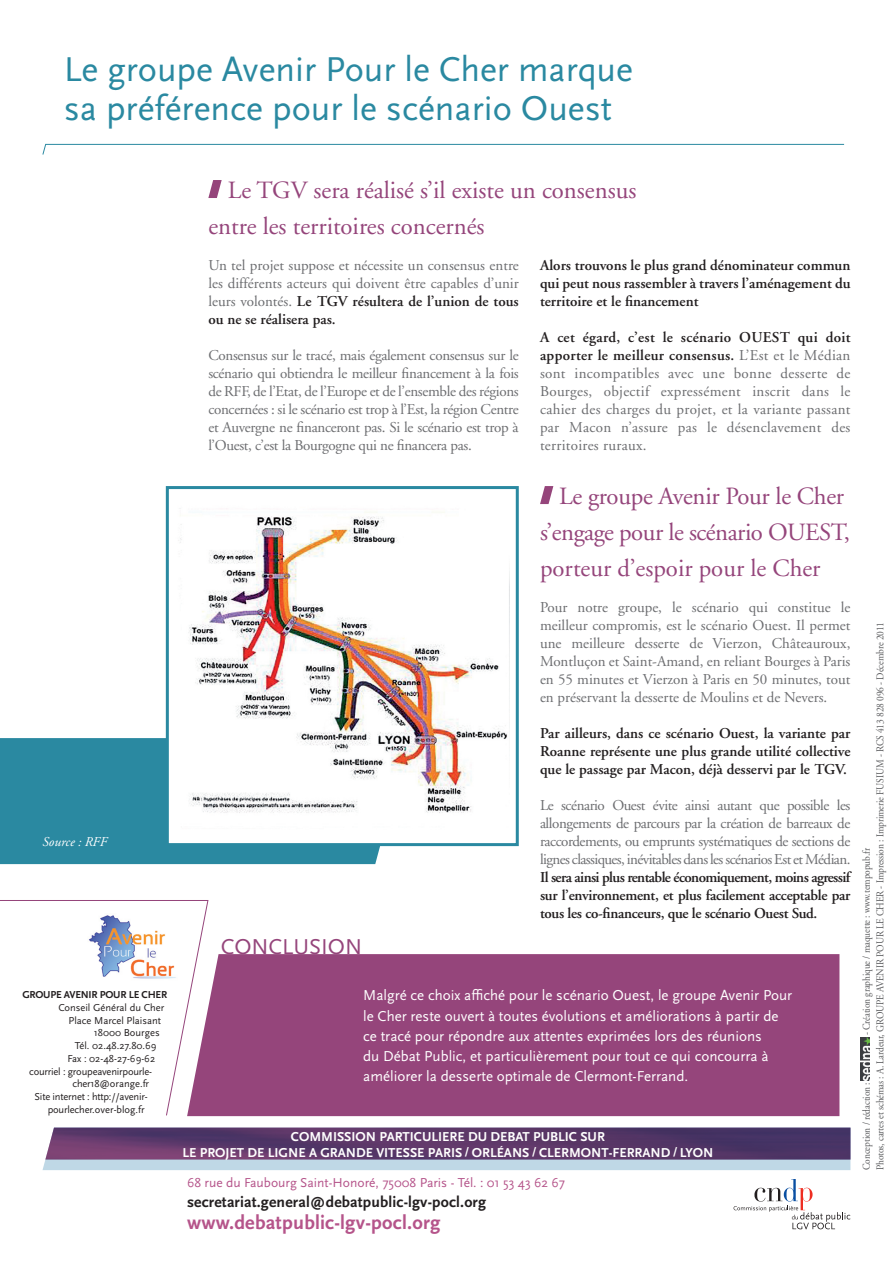
<style>
.page{position:relative;width:893px;height:1263px;background:#fff}
.page>*{position:absolute;margin:0;border:0;box-sizing:border-box;transform-origin:0 0}
.t1{font:36px/39px "Scala Sans Pro";color:#2a89a1}
.t2{font:24.75px/36px "Adobe Garamond LT";color:#95457b}
.t3{font:22.5px "Scala Sans Pro";color:#95457b}
.t4{font:700 20.25px "Scala Sans Pro";letter-spacing:.01em;color:#b5548a}
.t5{font:700 15.75px "Scala Sans Pro";letter-spacing:.01em;color:#231f20}
.t6{font:15px/18px "Adobe Garamond LT";color:#6c6d70;text-align:justify}
.t7{font:600 15px/18px "Adobe Garamond LT";color:#231f20;text-align:justify}
.t8{font:15px/20.2px "Scala Sans Pro";color:#fff}
.t9{font:700 13.5px/15.8px "Scala Sans Pro";color:#fff;text-align:center}
.t10{font:13.5px "Scala Sans Pro";color:#b5548a}
.t11{font:italic 13.5px "Adobe Garamond LT";color:#fff}
.t12{font:10.5px/13.5px "Adobe Garamond LT";letter-spacing:-.01em;color:#57585a;scale:.9 1}
.t13{font:10.5px "Scala Sans Pro";color:#231f20}
.t14{font:10.5px "Scala Sans Pro";letter-spacing:-.02em;color:#231f20}
.t15{font:700 10.5px "Scala Sans Pro";letter-spacing:-.02em;color:#231f20}
.s1{font-weight:600;color:#231f20}
</style>
<div class="page">
<svg style="left:43px;top:1127px;width:807px;height:43px;background:#756289"></svg>
<svg style="left:734px;top:1179px;width:116px;height:50px"></svg>
<img style="left:860px;top:1037px;width:10px;height:43px">
<svg style="left:0;top:900px;width:209px;height:216px"></svg>
<div style="left:187px;top:954px;width:652px;height:162px;background:#95457b"></div>
<div style="left:0;top:738px;width:409px;height:126px;background:#2a89a1"></div>
<div style="left:167px;top:488px;width:350px;height:356px;background:#fff"></div>
<img style="left:178px;top:512px;width:329px;height:301px">
<div style="left:166px;top:486px;width:353px;height:360px;border:3px solid #2a89a1"></div>
<svg style="left:208px;top:180px;width:14px;height:18px"></svg>
<svg style="left:540px;top:486px;width:13px;height:18px"></svg>
<svg style="left:42px;top:144px;width:803px;height:11px"></svg>
<img style="left:88px;top:914px;width:91px;height:66px">
<h1 class="t1" style="left:64px;top:48px;width:571px">Le groupe Avenir Pour le Cher marque sa préférence pour le scénario Ouest</h1>
<p class="t11" style="left:43px;top:834px;width:66px">Source : RFF</p>
<p class="t15" style="left:22px;top:987px;width:146px">GROUPE AVENIR POUR LE CHER</p>
<p class="t13" style="left:58px;top:1000px;width:107px">Conseil Général du Cher</p>
<p class="t13" style="left:69px;top:1013px;width:94px">Place Marcel Plaisant</p>
<p class="t13" style="left:94px;top:1026px;width:67px">18000 Bourges</p>
<p class="t13" style="left:75px;top:1038px;width:83px">Tél. 02.48.27.80.69</p>
<p class="t13" style="left:67px;top:1051px;width:89px">Fax : 02-48-27-69-62</p>
<p class="t14" style="left:29px;top:1064px;width:124px">courriel : groupeavenirpourle-</p>
<p class="t13" style="left:73px;top:1077px;width:78px">cher18@orange.fr</p>
<p class="t14" style="left:35px;top:1089px;width:115px">Site internet : http://avenir-</p>
<p class="t13" style="left:48px;top:1102px;width:98px">pourlecher.over-blog.fr</p>
<h2 class="t2" style="left:208px;top:172px;width:430px;text-indent:20px">Le TGV sera réalisé s’il existe un consensus entre les territoires concernés</h2>
<p class="t6" style="left:208px;top:256px;width:312px">Un tel projet suppose et nécessite un consensus entre les différents acteurs qui doivent être capables d’unir leurs volontés. <span class="s1">Le TGV résultera de l’union de tous ou ne se réalisera pas.</span></p>
<p class="t6" style="left:208px;top:346px;width:312px">Consensus sur le tracé, mais également consensus sur le scénario qui obtiendra le meilleur financement à la fois de RFF, de l’Etat, de l’Europe et de l’ensemble des régions concernées : si le scénario est trop à l’Est, la région Centre et Auvergne ne financeront pas. Si le scénario est trop à l’Ouest, c’est la Bourgogne qui ne financera pas.</p>
<p class="t7" style="left:540px;top:256px;width:312px">Alors trouvons le plus grand dénominateur commun qui peut nous rassembler à travers l’aménagement du territoire et le financement</p>
<p class="t6" style="left:540px;top:328px;width:312px"><span class="s1">A cet égard, c’est le scénario OUEST qui doit apporter le meilleur consensus.</span> L’Est et le Médian sont incompatibles avec une bonne desserte de Bourges, objectif expressément inscrit dans le cahier des charges du projet, et la variante passant par Macon n’assure pas le désenclavement des territoires ruraux.</p>
<h2 class="t2" style="left:540px;top:478px;width:311px;text-indent:19px">Le groupe Avenir Pour le Cher s’engage pour le scénario OUEST, porteur d’espoir pour le Cher</h2>
<h3 class="t3" style="left:221px;top:932px;width:143px">CONCLUSION</h3>
<p class="t6" style="left:540px;top:598px;width:312px">Pour notre groupe, le scénario qui constitue le meilleur compromis, est le scénario Ouest. Il permet une meilleure desserte de Vierzon, Châteauroux, Montluçon et Saint-Amand, en reliant Bourges à Paris en 55 minutes et Vierzon à Paris en 50 minutes, tout en préservant la desserte de Moulins et de Nevers.</p>
<p class="t7" style="left:540px;top:724px;width:312px">Par ailleurs, dans ce scénario Ouest, la variante par Roanne représente une plus grande utilité collective que le passage par Macon, déjà desservi par le TGV.</p>
<p class="t6" style="left:540px;top:796px;width:312px">Le scénario Ouest évite ainsi autant que possible les allongements de parcours par la création de barreaux de raccordements, ou emprunts systématiques de sections de lignes classiques, inévitables dans les scénarios Est et Médian.</p>
<p class="t7" style="left:540px;top:868px;width:312px">Il sera ainsi plus rentable économiquement, moins agressif sur l’environnement, et plus facilement acceptable par tous les co-financeurs, que le scénario Ouest Sud.</p>
<p class="t8" style="left:363px;top:985px;width:431px">Malgré ce choix affiché pour le scénario Ouest, le groupe Avenir Pour le Cher reste ouvert à toutes évolutions et améliorations à partir de ce tracé pour répondre aux attentes exprimées lors des réunions<br>du Débat Public, et particulièrement pour tout ce qui concourra à améliorer la desserte optimale de Clermont-Ferrand.</p>
<p class="t9" style="left:183px;top:1128px;width:532px">COMMISSION PARTICULIERE DU DEBAT PUBLIC SUR<br>LE PROJET DE LIGNE A GRANDE VITESSE PARIS <sup>/</sup> ORLÉANS <sup>/</sup> CLERMONT-FERRAND <sup>/</sup> LYON</p>
<p class="t10" style="left:187px;top:1173px;width:380px">68 rue du Faubourg Saint-Honoré, 75008 Paris - Tél. : 01 53 43 62 67</p>
<p class="t5" style="left:187px;top:1190px;width:300px">secretariat.general@debatpublic-lgv-pocl.org</p>
<h3 class="t4" style="left:187px;top:1208px;width:255px">www.debatpublic-lgv-pocl.org</h3>
<p class="t12" style="left:860px;top:1170px;width:611px;text-indent:135px;rotate:-90deg">- Création graphique / maquette : www.tempopub.fr<br>Photos, cartes et schémas : A. Lardeur, GROUPE AVENIR POUR LE CHER - Impression : Imprimerie FUSIUM - RCS 413 828 096 - Décembre 2011</p>
<p class="t12" style="left:860px;top:1170px;width:99px;rotate:-90deg">Conception / rédaction :</p>
</div>
